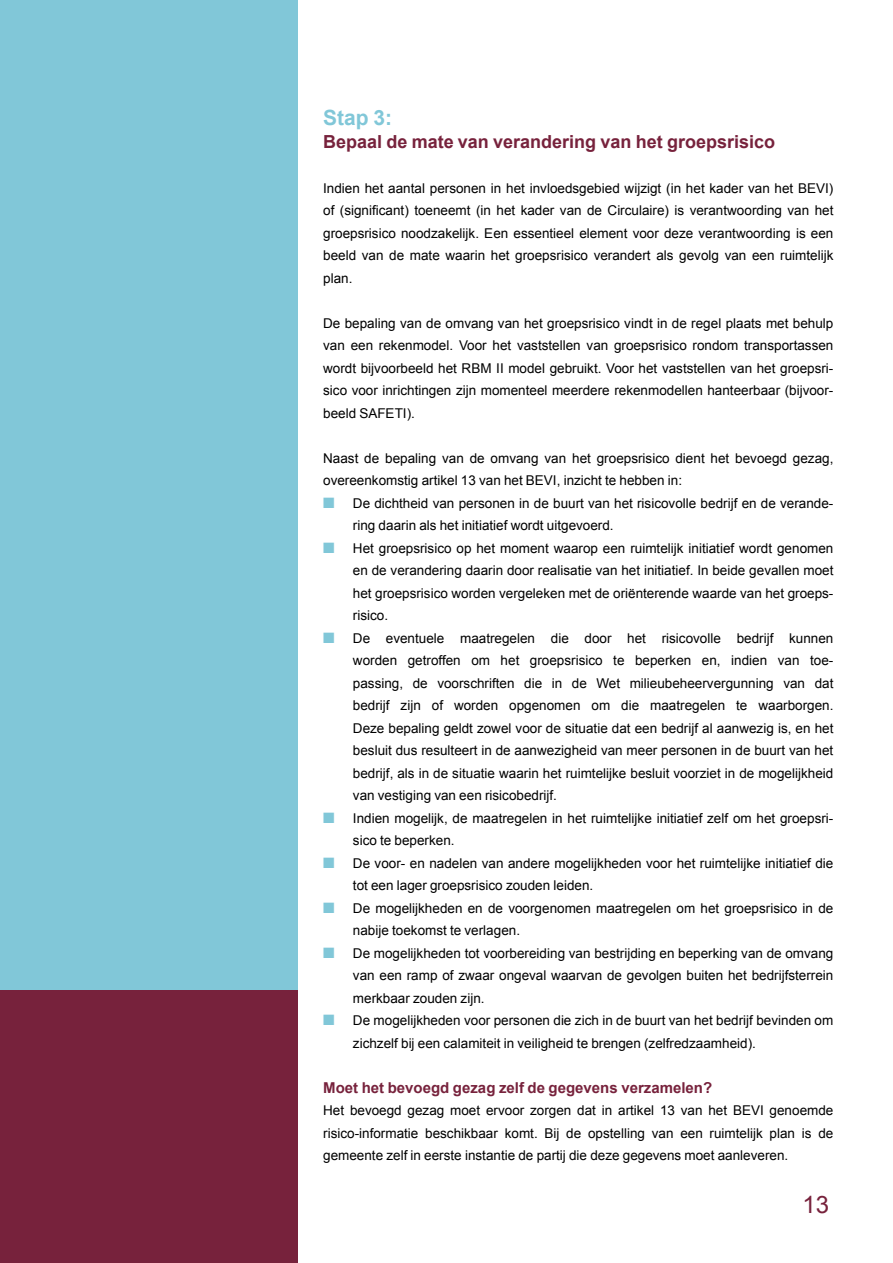
<style>
.page{position:relative;width:893px;height:1263px;background:#fff}
.page>*{position:absolute;margin:0;border:0;box-sizing:border-box;transform-origin:0 0}
.t1{font:24px "Arial";color:#77223c}
.t2{font:700 21px "Arial";color:#81c7d8}
.t3{font:700 18px "Arial";color:#77223c}
.t4{font:700 15px "Arial";color:#77223c}
.t5{font:13.5px/22.5px "Arial";color:#000;text-align:justify}
.s1{color:#81c7d8}
</style>
<div class="page">
<div style="left:0;top:0;width:298px;height:991px;background:#81c7d8"></div>
<div style="left:0;top:991px;width:298px;height:272px;background:#77223c"></div>
<h2 class="t2" style="left:323px;top:106px;width:71px">Stap 3:</h2>
<h3 class="t3" style="left:323px;top:131px;width:453px">Bepaal de mate van verandering van het groepsrisico</h3>
<p class="t5" style="left:323px;top:177px;width:512px">Indien het aantal personen in het invloedsgebied wijzigt (in het kader van het BEVI) of (significant) toeneemt (in het kader van de Circulaire) is verantwoording van het groepsrisico noodzakelijk. Een essentieel element voor deze verantwoording is een beeld van de mate waarin het groepsrisico verandert als gevolg van een ruimtelijk plan.</p>
<p class="t5" style="left:323px;top:312px;width:512px">De bepaling van de omvang van het groepsrisico vindt in de regel plaats met behulp van een rekenmodel. Voor het vaststellen van groepsrisico rondom transportassen wordt bijvoorbeeld het RBM II model gebruikt. Voor het vaststellen van het groepsri&shy;sico voor inrichtingen zijn momenteel meerdere rekenmodellen hanteerbaar (bijvoor&shy;beeld SAFETI).</p>
<p class="t5" style="left:323px;top:447px;width:512px">Naast de bepaling van de omvang van het groepsrisico dient het bevoegd gezag, overeenkomstig artikel 13 van het BEVI, inzicht te hebben in:</p>
<p class="t5" style="left:353px;top:492px;width:482px;text-indent:-30px"><span class="s1">■</span> De dichtheid van personen in de buurt van het risicovolle bedrijf en de verande&shy;ring daarin als het initiatief wordt uitgevoerd.</p>
<p class="t5" style="left:353px;top:537px;width:482px;text-indent:-30px"><span class="s1">■</span> Het groepsrisico op het moment waarop een ruimtelijk initiatief wordt genomen en de verandering daarin door realisatie van het initiatief. In beide gevallen moet het groepsrisico worden vergeleken met de oriënterende waarde van het groeps&shy;risico.</p>
<p class="t5" style="left:353px;top:627px;width:482px;text-indent:-30px"><span class="s1">■</span> De eventuele maatregelen die door het risicovolle bedrijf kunnen worden getroffen om het groepsrisico te beperken en, indien van toe&shy;passing, de voorschriften die in de Wet milieubeheervergunning van dat bedrijf zijn of worden opgenomen om die maatregelen te waarborgen.<br>Deze bepaling geldt zowel voor de situatie dat een bedrijf al aanwezig is, en het besluit dus resulteert in de aanwezigheid van meer personen in de buurt van het bedrijf, als in de situatie waarin het ruimtelijke besluit voorziet in de mogelijkheid van vestiging van een risicobedrijf.</p>
<p class="t5" style="left:353px;top:807px;width:482px;text-indent:-30px"><span class="s1">■</span> Indien mogelijk, de maatregelen in het ruimtelijke initiatief zelf om het groepsri&shy;sico te beperken.</p>
<p class="t5" style="left:353px;top:852px;width:482px;text-indent:-30px"><span class="s1">■</span> De voor- en nadelen van andere mogelijkheden voor het ruimtelijke initiatief die tot een lager groepsrisico zouden leiden.</p>
<p class="t5" style="left:353px;top:897px;width:482px;text-indent:-30px"><span class="s1">■</span> De mogelijkheden en de voorgenomen maatregelen om het groepsrisico in de nabije toekomst te verlagen.</p>
<p class="t5" style="left:353px;top:942px;width:482px;text-indent:-30px"><span class="s1">■</span> De mogelijkheden tot voorbereiding van bestrijding en beperking van de omvang van een ramp of zwaar ongeval waarvan de gevolgen buiten het bedrijfsterrein merkbaar zouden zijn.</p>
<p class="t5" style="left:353px;top:1009px;width:482px;text-indent:-30px"><span class="s1">■</span> De mogelijkheden voor personen die zich in de buurt van het bedrijf bevinden om zichzelf bij een calamiteit in veiligheid te brengen (zelfredzaamheid).</p>
<p class="t4" style="left:323px;top:1079px;width:391px">Moet het bevoegd gezag zelf de gegevens verzamelen?</p>
<p class="t5" style="left:323px;top:1099px;width:512px">Het bevoegd gezag moet ervoor zorgen dat in artikel 13 van het BEVI genoemde risico-informatie beschikbaar komt. Bij de opstelling van een ruimtelijk plan is de gemeente zelf in eerste instantie de partij die deze gegevens moet aanleveren.</p>
<h1 class="t1" style="left:802px;top:1191px;width:28px">13</h1>
</div>
